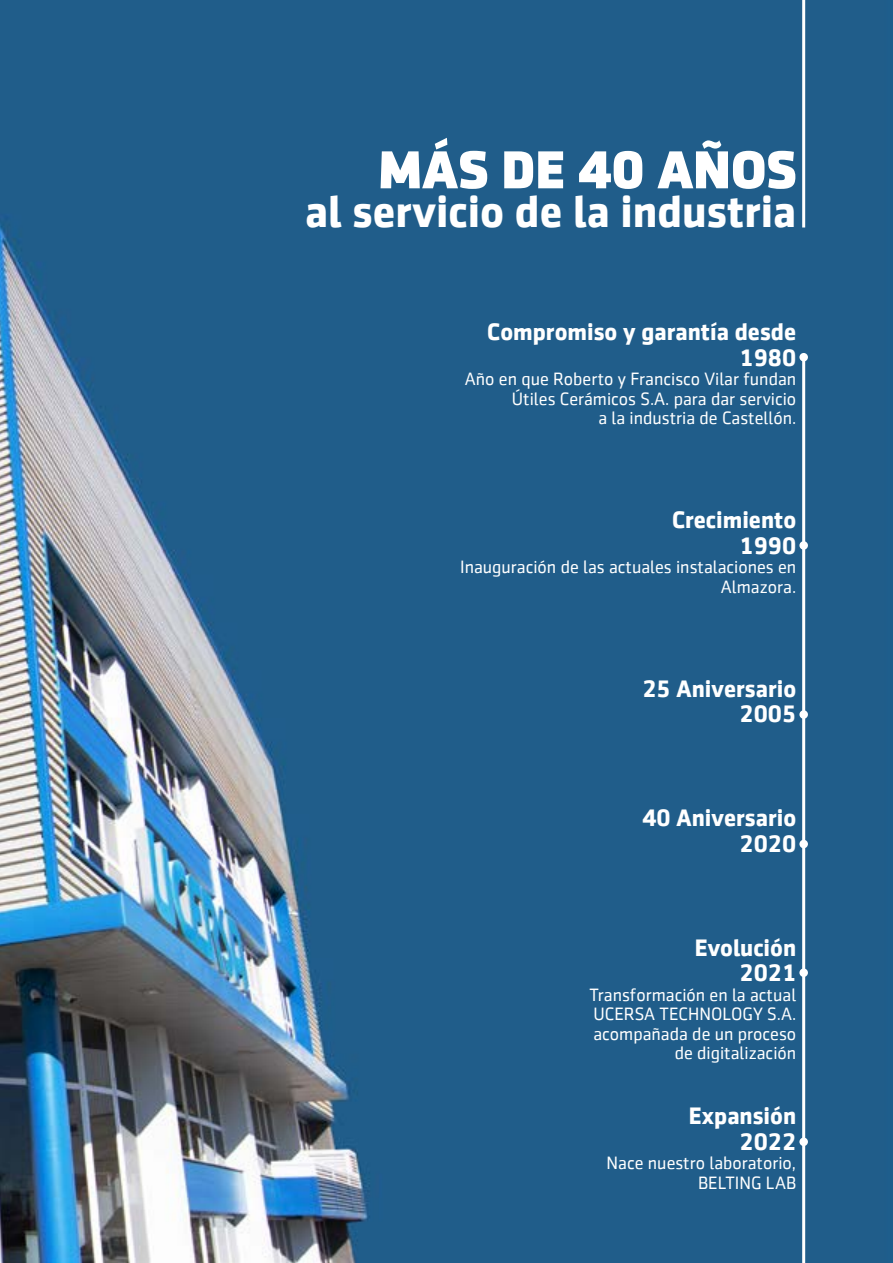
<style>
.page{position:relative;width:893px;height:1263px;background:#fff}
.page>*{position:absolute;margin:0;border:0;box-sizing:border-box;transform-origin:0 0}
.t1{font:800 54px "Sentico Sans DT";color:#fff}
.t2{font:700 45px "Sentico Sans DT";color:#fff}
.t3{font:700 24px/25.5px "Sentico Sans DT";color:#fff;text-align:right}
.t4{font:18px/19.5px "Sentico Sans DT";color:#fff;text-align:right}
</style>
<div class="page">
<img style="left:0;top:0;width:893px;height:1263px">
<hr style="left:802px;top:0;width:3px;height:227px;background:#fff">
<hr style="left:802px;top:359px;width:3px;height:904px;background:#fff">
<div style="left:799px;top:353px;width:9px;height:8px;background:#fff;border-radius:50%"></div>
<div style="left:799px;top:541px;width:9px;height:9px;background:#fff;border-radius:50%"></div>
<div style="left:799px;top:710px;width:9px;height:9px;background:#fff;border-radius:50%"></div>
<div style="left:799px;top:968px;width:9px;height:9px;background:#fff;border-radius:50%"></div>
<div style="left:799px;top:1137px;width:9px;height:9px;background:#fff;border-radius:50%"></div>
<div style="left:799px;top:840px;width:9px;height:8px;background:#fff;border-radius:50%"></div>
<h1 class="t1" style="left:379px;top:138px;width:419px">MÁS DE 40 AÑOS</h1>
<h2 class="t2" style="left:305px;top:194px;width:493px">al servicio de la industria</h2>
<h3 class="t3" style="left:487px;top:321px;width:310px">Compromiso y garantía desde<br>1980</h3>
<p class="t4" style="left:465px;top:369px;width:333px">Año en que Roberto y Francisco Vilar fundan<br>Útiles Cerámicos S.A. para dar servicio<br>a la industria de Castellón.</p>
<h3 class="t3" style="left:672px;top:509px;width:126px">Crecimiento<br>1990</h3>
<p class="t4" style="left:460px;top:557px;width:338px">Inauguración de las actuales instalaciones en<br>Almazora.</p>
<h3 class="t3" style="left:642px;top:677px;width:155px">25 Aniversario<br>2005</h3>
<h3 class="t3" style="left:642px;top:807px;width:155px">40 Aniversario<br>2020</h3>
<h3 class="t3" style="left:695px;top:936px;width:103px">Evolución<br>2021</h3>
<p class="t4" style="left:590px;top:985px;width:208px">Transformación en la actual<br>UCERSA TECHNOLOGY S.A. acompañada de un proceso de digitalización</p>
<h3 class="t3" style="left:689px;top:1105px;width:109px">Expansión<br>2022</h3>
<p class="t4" style="left:607px;top:1153px;width:191px">Nace nuestro laboratorio,<br>BELTING LAB</p>
</div>
